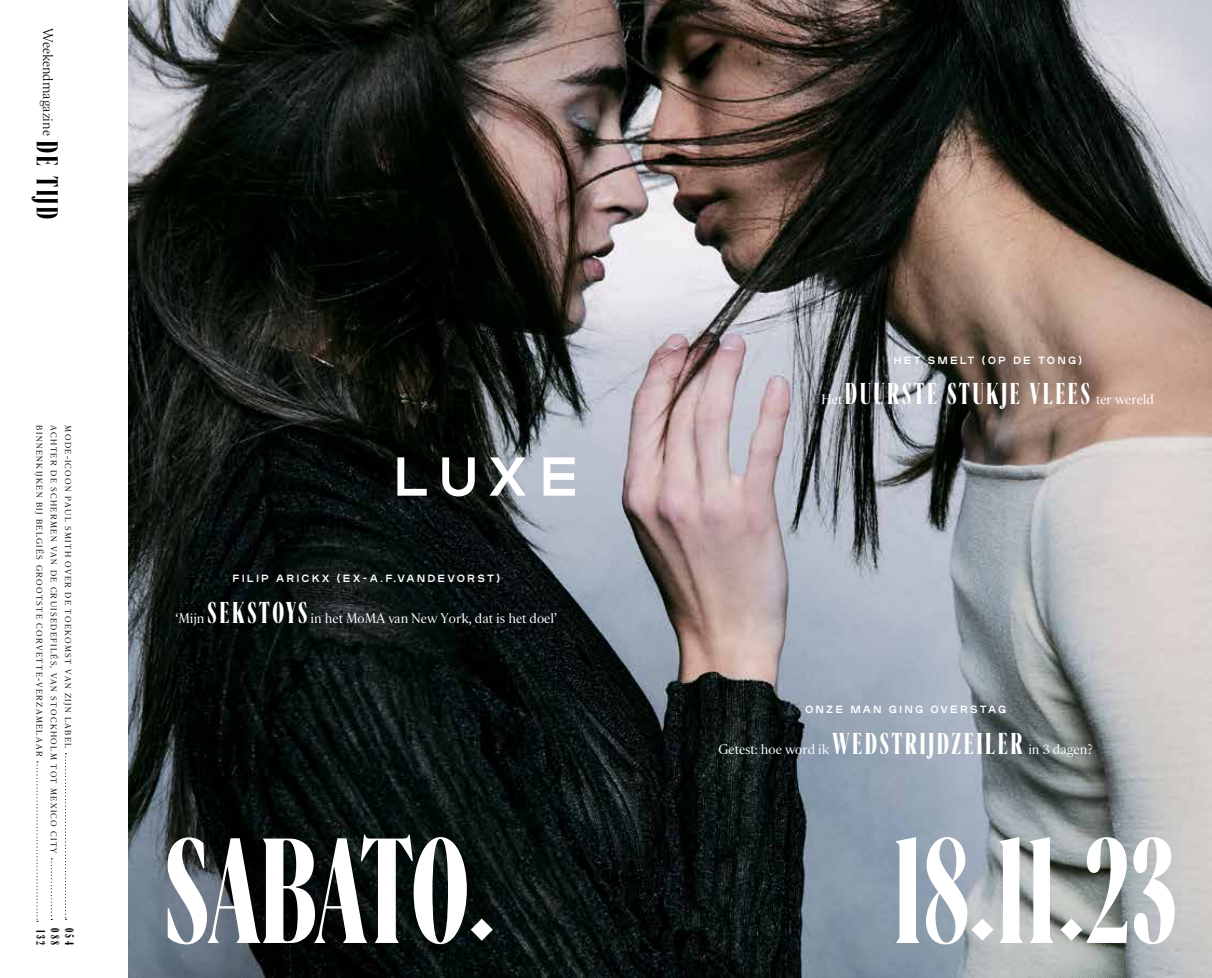
<style>
.page{position:relative;width:1212px;height:978px;background:#fff}
.page>*{position:absolute;margin:0;border:0;box-sizing:border-box;transform-origin:0 0}
.t1{font:145.05px "Parnaso Bold X Condensed";letter-spacing:-.02em;color:#fff}
.t2{font:54.6px "Plaax 6 Ney 46 Bold";color:#fff}
.t3{font:34.65px "Plaax 6 Ney 46 Bold";color:#fff}
.t4{font:29.25px "Parnaso Bold X Condensed";letter-spacing:.1em;color:#fff}
.t5{font:13.5px "Parnaso Small";color:#fff}
.t6{font:300 13.5px "Parnaso Small";color:#000}
.t7{font:12px "Parnaso Bold X Condensed";letter-spacing:.205em;color:#000}
.t8{font:10.5px "Plaax 6 Ney 46 Bold";letter-spacing:.2em;color:#fff}
.t9{font:8.25px "Parnaso Small";letter-spacing:.16em;color:#000}
.s1{font-family:"Parnaso Bold X Condensed";font-weight:400;font-size:29.25px}
.s2{font-family:"Parnaso Bold X Condensed";font-size:29.25px}
.s3{font-family:"Parnaso Small";font-size:13.5px}
.s4{font-family:"Plaax 6 Ney 46 Bold";font-size:34.65px}
</style>
<div class="page">
<img style="left:129px;top:0;width:1083px;height:978px">
<svg style="left:65px;top:753px;width:2px;height:167px"></svg>
<svg style="left:51px;top:858px;width:1px;height:62px"></svg>
<svg style="left:37px;top:761px;width:1px;height:161px"></svg>
<h3 class="t6" style="left:56px;top:28px;width:193px;rotate:90deg">Weekendmagazine <span class="s1">DE TIJD</span></h3>
<p class="t9" style="left:59px;top:425px;width:430px;rotate:90deg">ACHTER DE SCHERMEN VAN DE CRUISEDEFILÉS, VAN STOCKHOLM TOT MEXICO CITY</p>
<p class="t9" style="left:73px;top:425px;width:324px;rotate:90deg">MODE-ICOON PAUL SMITH OVER DE TOEKOMST VAN ZIJN LABEL</p>
<p class="t9" style="left:45px;top:425px;width:332px;rotate:90deg">BINNENKIJKEN BIJ BELGIËS GROOTSTE CORVETTE-VERZAMELAAR</p>
<h3 class="t7" style="left:76px;top:928px;width:19px;rotate:90deg">054</h3>
<h3 class="t7" style="left:62px;top:928px;width:19px;rotate:90deg">088</h3>
<h3 class="t7" style="left:47px;top:930px;width:17px;rotate:90deg">132</h3>
<h2 class="t2" style="left:393px;top:437px;width:188px">LUXE</h2>
<p class="t8" style="left:232px;top:571px;width:269px">FILIP ARICKX (EX-A.F.VANDEVORST)</p>
<h3 class="t5" style="left:175px;top:610px;width:383px">‘Mijn <span class="s2">SEKSTOYS</span> in het MoMA van New York, dat is het doel’</h3>
<h1 class="t1" style="left:164px;top:812px;width:307px">SABATO</h1>
<h3 class="t3" style="left:469px;top:905px;width:26px">◆</h3>
<p class="t8" style="left:893px;top:352px;width:190px">HET SMELT (OP DE TONG)</p>
<h3 class="t4" style="left:821px;top:378px;width:334px"><span class="s3">Het</span> DUURSTE STUKJE VLEES <span class="s3">ter wereld</span></h3>
<p class="t8" style="left:805px;top:702px;width:203px">ONZE MAN GING OVERSTAG</p>
<h3 class="t5" style="left:718px;top:741px;width:376px">Getest: hoe word ik <span class="s2">WEDSTRIJDZEILER</span> in 3 dagen?</h3>
<h1 class="t1" style="left:891px;top:812px;width:287px">18<span class="s4">◆</span>11<span class="s4">◆</span>23</h1>
</div>
